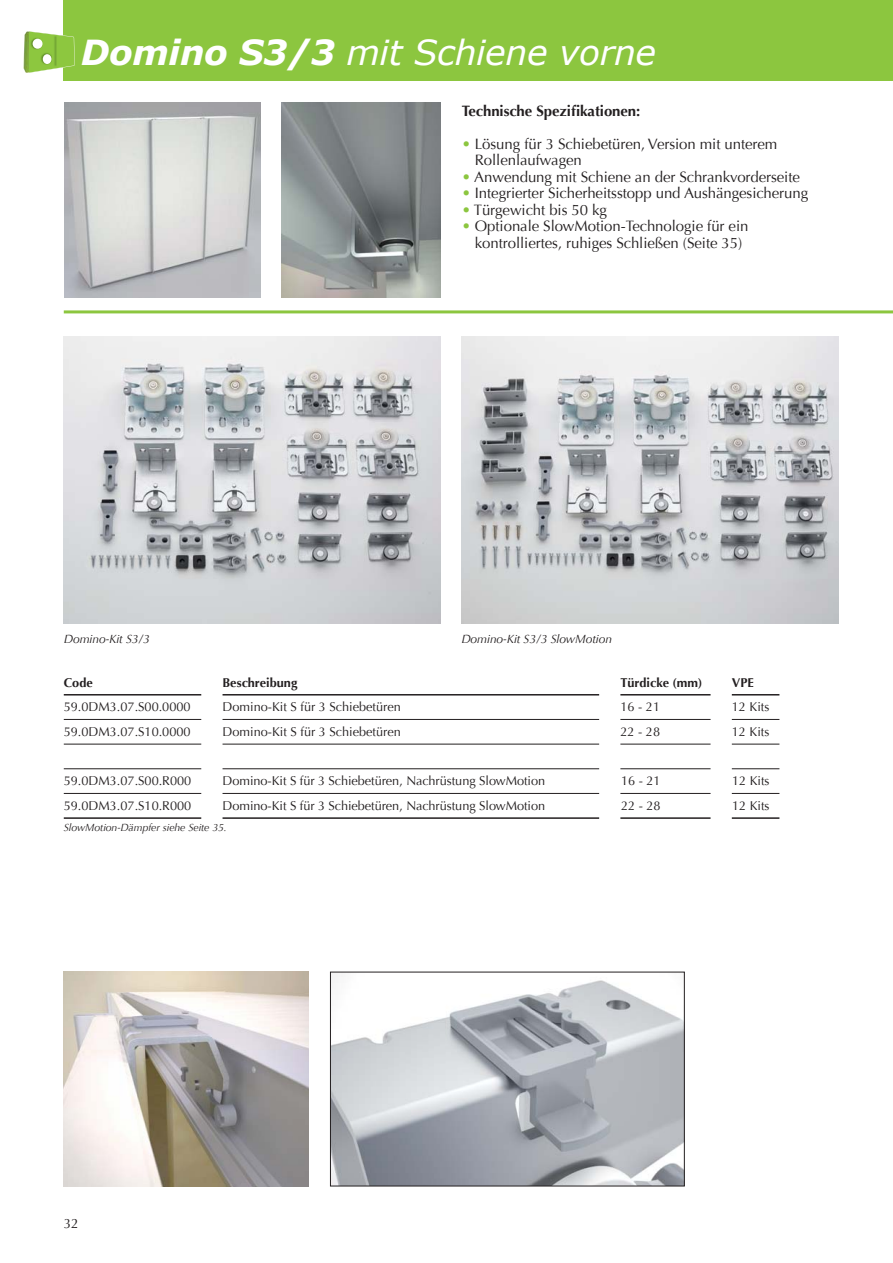
<style>
.page{position:relative;width:893px;height:1263px;background:#fff}
.page>*{position:absolute;margin:0;border:0;box-sizing:border-box;transform-origin:0 0}
.t1{font:italic 34.5px "Verdana";letter-spacing:-.01em;color:#fff}
.t2{font:15px/16.5px "Optima";letter-spacing:-.005em;color:#231f20}
.t3{font:700 15px "Optima";letter-spacing:-.005em;color:#231f20}
.t4{font:13.5px "Optima";color:#231f20}
.t5{font:12.75px "Optima";letter-spacing:-.005em;color:#231f20}
.t6{font:700 12.75px "Optima";color:#231f20}
.t7{font:italic 12px "Optima";letter-spacing:-.005em;color:#231f20}
.t8{font:italic 10.5px "Optima";letter-spacing:-.005em;color:#231f20}
.s1{font-weight:700}
.s2{color:#8cc63f}
</style>
<div class="page">
<div style="left:64px;top:0;width:829px;height:81px;background:#8cc63f"></div>
<svg style="left:23px;top:31px;width:52px;height:42px"></svg>
<div style="left:33px;top:39px;width:10px;height:10px;background:#fff;border-radius:50%"></div>
<div style="left:43px;top:54px;width:8px;height:10px;background:#fff;border-radius:50%"></div>
<img style="left:54px;top:36px;width:3px;height:31px">
<img style="left:332px;top:974px;width:351px;height:210px">
<div style="left:330px;top:972px;width:355px;height:214px;border:1px solid #231f20"></div>
<img style="left:63px;top:337px;width:377px;height:287px">
<img style="left:461px;top:337px;width:377px;height:287px">
<img style="left:282px;top:102px;width:158px;height:195px">
<img style="left:64px;top:971px;width:245px;height:215px">
<img style="left:64px;top:102px;width:197px;height:195px">
<hr style="left:64px;top:310px;width:829px;height:3px;background:#8cc63f">
<hr style="left:64px;top:694px;width:137px;height:1px;background:#231f20">
<hr style="left:223px;top:694px;width:376px;height:1px;background:#231f20">
<hr style="left:620px;top:694px;width:91px;height:1px;background:#231f20">
<hr style="left:732px;top:694px;width:47px;height:1px;background:#231f20">
<hr style="left:64px;top:719px;width:137px;height:1px;background:#231f20">
<hr style="left:223px;top:719px;width:376px;height:1px;background:#231f20">
<hr style="left:620px;top:719px;width:91px;height:1px;background:#231f20">
<hr style="left:732px;top:719px;width:47px;height:1px;background:#231f20">
<hr style="left:64px;top:744px;width:137px;height:1px;background:#231f20">
<hr style="left:223px;top:744px;width:376px;height:1px;background:#231f20">
<hr style="left:620px;top:744px;width:91px;height:1px;background:#231f20">
<hr style="left:732px;top:744px;width:47px;height:1px;background:#231f20">
<hr style="left:64px;top:768px;width:137px;height:1px;background:#231f20">
<hr style="left:223px;top:768px;width:376px;height:1px;background:#231f20">
<hr style="left:620px;top:768px;width:91px;height:1px;background:#231f20">
<hr style="left:732px;top:768px;width:47px;height:1px;background:#231f20">
<hr style="left:64px;top:793px;width:137px;height:1px;background:#231f20">
<hr style="left:223px;top:793px;width:376px;height:1px;background:#231f20">
<hr style="left:620px;top:793px;width:91px;height:1px;background:#231f20">
<hr style="left:732px;top:793px;width:47px;height:1px;background:#231f20">
<hr style="left:64px;top:817px;width:137px;height:2px;background:#231f20">
<hr style="left:223px;top:817px;width:376px;height:2px;background:#231f20">
<hr style="left:620px;top:817px;width:91px;height:2px;background:#231f20">
<hr style="left:732px;top:817px;width:47px;height:2px;background:#231f20">
<h1 class="t1" style="left:81px;top:30px;width:577px"><span class="s1">Domino S3/3</span> mit Schiene vorne</h1>
<p class="t3" style="left:462px;top:102px;width:180px">Technische Spezifikationen:</p>
<p class="t2" style="left:475px;top:136px;width:304px;text-indent:-13px"><span class="s2">•</span> Lösung für 3 Schiebetüren, Version mit unterem<br>Rollenlaufwagen</p>
<p class="t2" style="left:462px;top:169px;width:340px"><span class="s2">•</span> Anwendung mit Schiene an der Schrankvorderseite</p>
<p class="t2" style="left:462px;top:185px;width:348px"><span class="s2">•</span> Integrierter Sicherheitsstopp und Aushängesicherung</p>
<p class="t2" style="left:462px;top:202px;width:147px"><span class="s2">•</span> Türgewicht bis 50 kg</p>
<p class="t2" style="left:462px;top:218px;width:288px;text-align:center"><span class="s2">•</span> Optionale SlowMotion-Technologie für ein kontrolliertes, ruhiges Schließen (Seite 35)</p>
<p class="t7" style="left:64px;top:632px;width:88px">Domino-Kit S3/3</p>
<p class="t7" style="left:461px;top:632px;width:152px">Domino-Kit S3/3 SlowMotion</p>
<p class="t6" style="left:64px;top:676px;width:31px">Code</p>
<p class="t6" style="left:223px;top:676px;width:76px">Beschreibung</p>
<p class="t6" style="left:620px;top:676px;width:83px">Türdicke (mm)</p>
<p class="t6" style="left:732px;top:676px;width:23px">VPE</p>
<p class="t5" style="left:64px;top:699px;width:128px">59.0DM3.07.S00.0000</p>
<p class="t5" style="left:223px;top:699px;width:180px">Domino-Kit S für 3 Schiebetüren</p>
<p class="t5" style="left:620px;top:699px;width:41px">16 - 21</p>
<p class="t5" style="left:732px;top:699px;width:39px">12 Kits</p>
<p class="t5" style="left:64px;top:724px;width:128px">59.0DM3.07.S10.0000</p>
<p class="t5" style="left:223px;top:724px;width:180px">Domino-Kit S für 3 Schiebetüren</p>
<p class="t5" style="left:620px;top:724px;width:41px">22 - 28</p>
<p class="t5" style="left:732px;top:724px;width:39px">12 Kits</p>
<p class="t5" style="left:64px;top:773px;width:129px">59.0DM3.07.S00.R000</p>
<p class="t5" style="left:223px;top:773px;width:324px">Domino-Kit S für 3 Schiebetüren, Nachrüstung SlowMotion</p>
<p class="t5" style="left:621px;top:773px;width:41px">16 - 21</p>
<p class="t5" style="left:732px;top:773px;width:39px">12 Kits</p>
<p class="t5" style="left:64px;top:798px;width:129px">59.0DM3.07.S10.R000</p>
<p class="t5" style="left:223px;top:798px;width:324px">Domino-Kit S für 3 Schiebetüren, Nachrüstung SlowMotion</p>
<p class="t5" style="left:621px;top:798px;width:41px">22 - 28</p>
<p class="t5" style="left:732px;top:798px;width:39px">12 Kits</p>
<p class="t8" style="left:64px;top:821px;width:165px">SlowMotion-Dämpfer siehe Seite 35.</p>
<p class="t4" style="left:64px;top:1216px;width:16px">32</p>
</div>
